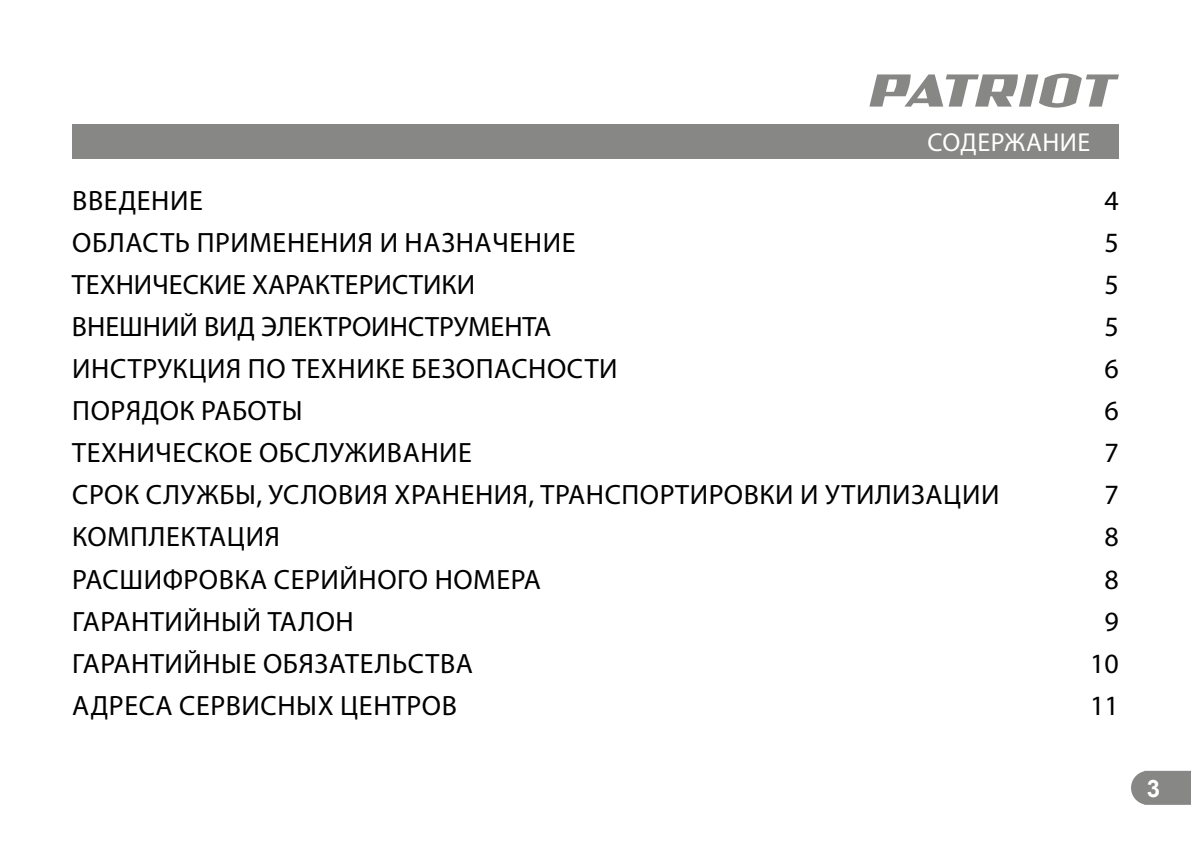
<style>
.page{position:relative;width:1191px;height:842px;background:#fff}
.page>*{position:absolute;margin:0;border:0;box-sizing:border-box;transform-origin:0 0}
.t1{font:28px "Myriad Pro";letter-spacing:.02em;color:#000}
.t2{font:28px "Myriad Pro";color:#000}
.t3{font:26px "Myriad Pro";letter-spacing:.02em;color:#fff}
.t4{font:700 24px "Arial";color:#fff}
</style>
<div class="page">
<svg style="left:1131px;top:771px;width:60px;height:34px;background:#8e8e8d"></svg>
<svg style="left:869px;top:73px;width:250px;height:35px"></svg>
<div style="left:72px;top:124px;width:1047px;height:34px;background:#878786"></div>
<p class="t3" style="left:927px;top:130px;width:164px">СОДЕРЖАНИЕ</p>
<p class="t1" style="left:72px;top:187px;width:132px">ВВЕДЕНИЕ</p>
<p class="t1" style="left:1104px;top:187px;width:16px">4</p>
<p class="t1" style="left:72px;top:229px;width:505px">ОБЛАСТЬ ПРИМЕНЕНИЯ И НАЗНАЧЕНИЕ</p>
<p class="t1" style="left:1104px;top:229px;width:16px">5</p>
<p class="t2" style="left:72px;top:271px;width:405px">ТЕХНИЧЕСКИЕ ХАРАКТЕРИСТИКИ</p>
<p class="t1" style="left:1104px;top:271px;width:16px">5</p>
<p class="t2" style="left:72px;top:313px;width:481px">ВНЕШНИЙ ВИД ЭЛЕКТРОИНСТРУМЕНТА</p>
<p class="t1" style="left:1104px;top:313px;width:16px">5</p>
<p class="t1" style="left:72px;top:355px;width:547px">ИНСТРУКЦИЯ ПО ТЕХНИКЕ БЕЗОПАСНОСТИ</p>
<p class="t1" style="left:1104px;top:355px;width:16px">6</p>
<p class="t1" style="left:72px;top:397px;width:232px">ПОРЯДОК РАБОТЫ</p>
<p class="t1" style="left:1104px;top:397px;width:16px">6</p>
<p class="t1" style="left:72px;top:439px;width:401px">ТЕХНИЧЕСКОЕ ОБСЛУЖИВАНИЕ</p>
<p class="t1" style="left:1104px;top:439px;width:16px">7</p>
<p class="t1" style="left:72px;top:481px;width:928px">СРОК СЛУЖБЫ, УСЛОВИЯ ХРАНЕНИЯ, ТРАНСПОРТИРОВКИ И УТИЛИЗАЦИИ</p>
<p class="t1" style="left:1104px;top:481px;width:16px">7</p>
<p class="t1" style="left:72px;top:524px;width:209px">КОМПЛЕКТАЦИЯ</p>
<p class="t1" style="left:1104px;top:524px;width:16px">8</p>
<p class="t1" style="left:72px;top:566px;width:470px">РАСШИФРОВКА СЕРИЙНОГО НОМЕРА</p>
<p class="t1" style="left:1104px;top:566px;width:16px">8</p>
<p class="t1" style="left:72px;top:608px;width:283px">ГАРАНТИЙНЫЙ ТАЛОН</p>
<p class="t1" style="left:1104px;top:608px;width:16px">9</p>
<p class="t1" style="left:72px;top:650px;width:402px">ГАРАНТИЙНЫЕ ОБЯЗАТЕЛЬСТВА</p>
<p class="t1" style="left:1090px;top:650px;width:30px">10</p>
<p class="t1" style="left:72px;top:692px;width:386px">АДРЕСА СЕРВИСНЫХ ЦЕНТРОВ</p>
<p class="t1" style="left:1090px;top:692px;width:30px">11</p>
<p class="t4" style="left:1146px;top:774px;width:15px">3</p>
</div>
